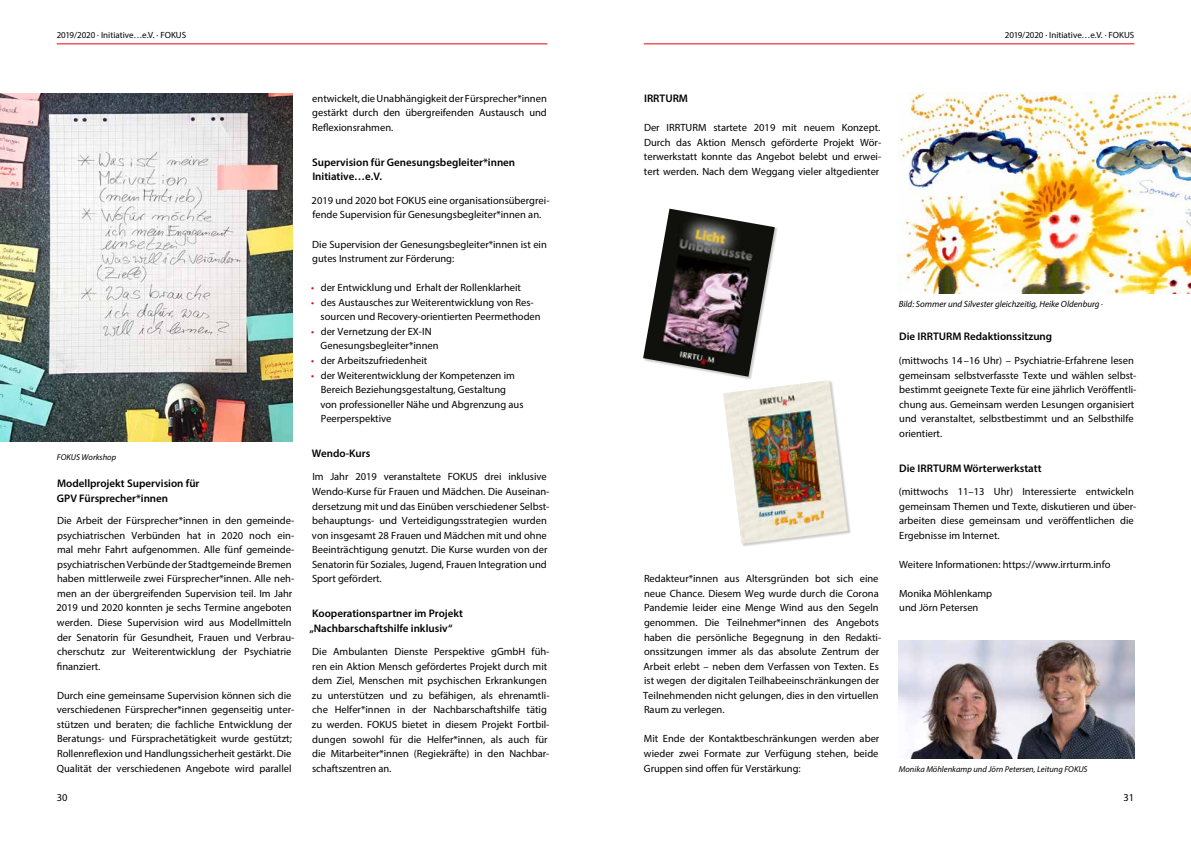
<style>
.page{position:relative;width:1191px;height:842px;background:#fff}
.page>*{position:absolute;margin:0;border:0;box-sizing:border-box;transform-origin:0 0}
.t1{font:600 11px/14.6px "Myriad Pro";color:#000}
.t2{font:10.5px/14.6px "Myriad Pro";color:#000}
.t3{font:9px "Myriad Pro";color:#000}
.t4{font:italic 9px "Myriad Pro";color:#000}
.t5{font:italic 8.5px "Myriad Pro";color:#000}
.s1{color:#e7000e}
</style>
<div class="page">
<hr style="left:57px;top:44px;width:490px;height:1px;background:#e7000e">
<hr style="left:643px;top:44px;width:491px;height:1px;background:#e7000e">
<div style="left:643px;top:209px;width:135px;height:171px;background:#000;opacity:.2"></div>
<img style="left:643px;top:209px;width:132px;height:168px">
<div style="left:723px;top:380px;width:128px;height:167px;background:#000;opacity:.2"></div>
<img style="left:723px;top:380px;width:124px;height:164px">
<img style="left:0;top:93px;width:292px;height:349px">
<img style="left:899px;top:641px;width:235px;height:117px">
<img style="left:899px;top:92px;width:292px;height:201px">
<p class="t3" style="left:57px;top:29px;width:131px">2019/2020 · Initiative…e.V. · FOKUS</p>
<p class="t3" style="left:1004px;top:29px;width:131px">2019/2020 · Initiative…e.V. · FOKUS</p>
<p class="t5" style="left:57px;top:452px;width:61px">FOKUS Workshop</p>
<p class="t1" style="left:57px;top:476px;width:144px">Modellprojekt Supervision für<br>GPV Fürsprecher*innen</p>
<p class="t2" style="left:56px;top:513px;width:239px">Die Arbeit der Fürsprecher*innen in den gemeinde&shy;psychiatrischen Verbünden hat in 2020 noch ein&shy;mal mehr Fahrt aufgenommen. Alle fünf gemeinde&shy;psychiatrischen Verbünde der Stadtgemeinde Bremen haben mittlerweile zwei Fürsprecher*innen. Alle neh&shy;men an der übergreifenden Supervision teil. Im Jahr 2019 und 2020 konnten je sechs Termine angeboten werden. Diese Supervision wird aus Modellmitteln der Senatorin für Gesundheit, Frauen und Verbrau&shy;cherschutz zur Weiterentwicklung der Psychiatrie finanziert.</p>
<p class="t2" style="left:57px;top:688px;width:239px">Durch eine gemeinsame Supervision können sich die verschiedenen Fürsprecher*innen gegenseitig unter&shy;stützen und beraten; die fachliche Entwicklung der Beratungs- und Fürsprachetätigkeit wurde gestützt; Rollenreflexion und Handlungssicherheit gestärkt. Die Qualität der verschiedenen Angebote wird parallel</p>
<p class="t2" style="left:312px;top:91px;width:236px;text-align:justify">entwickelt, die Unabhängigkeit der Fürsprecher*innen gestärkt durch den übergreifenden Austausch und Reflexionsrahmen.</p>
<p class="t1" style="left:312px;top:155px;width:205px">Supervision für Genesungsbegleiter*innen<br>Initiative…e.V.</p>
<p class="t2" style="left:312px;top:193px;width:239px">2019 und 2020 bot FOKUS eine organisationsübergrei&shy;fende Supervision für Genesungsbegleiter*innen an.</p>
<p class="t2" style="left:312px;top:237px;width:236px">Die Supervision der Genesungsbegleiter*innen ist ein gutes Instrument zur Förderung:</p>
<p class="t2" style="left:311px;top:280px;width:211px"><span class="s1">•</span> der Entwicklung und Erhalt der Rollenklarheit</p>
<p class="t2" style="left:321px;top:295px;width:222px;text-indent:-10px"><span class="s1">•</span> des Austausches zur Weiterentwicklung von Res&shy;sourcen und Recovery-orientierten Peermethoden</p>
<p class="t2" style="left:321px;top:324px;width:119px;text-indent:-10px"><span class="s1">•</span> der Vernetzung der EX-IN<br>Genesungsbegleiter*innen</p>
<p class="t2" style="left:311px;top:353px;width:118px"><span class="s1">•</span> der Arbeitszufriedenheit</p>
<p class="t2" style="left:320px;top:368px;width:204px;text-indent:-9px"><span class="s1">•</span> der Weiterentwicklung der Kompetenzen im Bereich Beziehungsgestaltung, Gestaltung von professioneller Nähe und Abgrenzung aus Peerperspektive</p>
<p class="t1" style="left:312px;top:446px;width:60px">Wendo-Kurs</p>
<p class="t2" style="left:312px;top:469px;width:239px">Im Jahr 2019 veranstaltete FOKUS drei inklusive Wendo-Kurse für Frauen und Mädchen. Die Auseinan&shy;dersetzung mit und das Einüben verschiedener Selbst&shy;behauptungs- und Verteidigungsstrategien wurden von insgesamt 28 Frauen und Mädchen mit und ohne Beeinträchtigung genutzt. Die Kurse wurden von der Senatorin für Soziales, Jugend, Frauen Integration und Sport gefördert.</p>
<p class="t1" style="left:309px;top:606px;width:155px">Kooperationspartner im Projekt „Nachbarschaftshilfe inklusiv“</p>
<p class="t2" style="left:312px;top:644px;width:239px">Die Ambulanten Dienste Perspektive gGmbH füh&shy;ren ein Aktion Mensch gefördertes Projekt durch mit dem Ziel, Menschen mit psychischen Erkrankungen zu unterstützen und zu befähigen, als ehrenamtli&shy;che Helfer*innen in der Nachbarschaftshilfe tätig zu werden. FOKUS bietet in diesem Projekt Fortbil&shy;dungen sowohl für die Helfer*innen, als auch für die Mitarbeiter*innen (Regiekräfte) in den Nachbar&shy;schaftszentren an.</p>
<p class="t1" style="left:644px;top:90px;width:45px">IRRTURM</p>
<p class="t2" style="left:644px;top:120px;width:239px;text-align:justify">Der IRRTURM startete 2019 mit neuem Konzept.<br>Durch das Aktion Mensch geförderte Projekt Wör&shy;terwerkstatt konnte das Angebot belebt und erwei&shy;tert werden. Nach dem Weggang vieler altgedienter</p>
<p class="t2" style="left:643px;top:571px;width:240px">Redakteur*innen aus Altersgründen bot sich eine neue Chance. Diesem Weg wurde durch die Corona Pandemie leider eine Menge Wind aus den Segeln genommen. Die Teilnehmer*innen des Angebots haben die persönliche Begegnung in den Redakti&shy;onssitzungen immer als das absolute Zentrum der Arbeit erlebt – neben dem Verfassen von Texten. Es ist wegen der digitalen Teilhabeeinschränkungen der Teilnehmenden nicht gelungen, dies in den virtuellen Raum zu verlegen.</p>
<p class="t2" style="left:644px;top:731px;width:237px;text-align:justify">Mit Ende der Kontaktbeschränkungen werden aber wieder zwei Formate zur Verfügung stehen, beide Gruppen sind offen für Verstärkung:</p>
<p class="t4" style="left:899px;top:299px;width:206px">Bild: Sommer und Silvester gleichzeitig, Heike Oldenburg ·</p>
<p class="t1" style="left:899px;top:328px;width:154px">Die IRRTURM Redaktionssitzung</p>
<p class="t2" style="left:899px;top:353px;width:239px">(mittwochs 14–16 Uhr) – Psychiatrie-Erfahrene lesen gemeinsam selbstverfasste Texte und wählen selbst&shy;bestimmt geeignete Texte für eine jährlich Veröffentli&shy;chung aus. Gemeinsam werden Lesungen organisiert und veranstaltet, selbstbestimmt und an Selbsthilfe orientiert.</p>
<p class="t1" style="left:899px;top:460px;width:144px">Die IRRTURM Wörterwerkstatt</p>
<p class="t2" style="left:899px;top:484px;width:239px">(mittwochs 11–13 Uhr) Interessierte entwickeln gemeinsam Themen und Texte, diskutieren und über&shy;arbeiten diese gemeinsam und veröffentlichen die Ergebnisse im Internet.</p>
<p class="t2" style="left:899px;top:557px;width:213px">Weitere Informationen: https://www.irrturm.info</p>
<p class="t2" style="left:899px;top:586px;width:95px">Monika Möhlenkamp und Jörn Petersen</p>
<p class="t5" style="left:899px;top:764px;width:190px">Monika Möhlenkamp und Jörn Petersen, Leitung FOKUS</p>
<p class="t2" style="left:57px;top:790px;width:12px">30</p>
<p class="t2" style="left:1123px;top:790px;width:12px">31</p>
</div>
